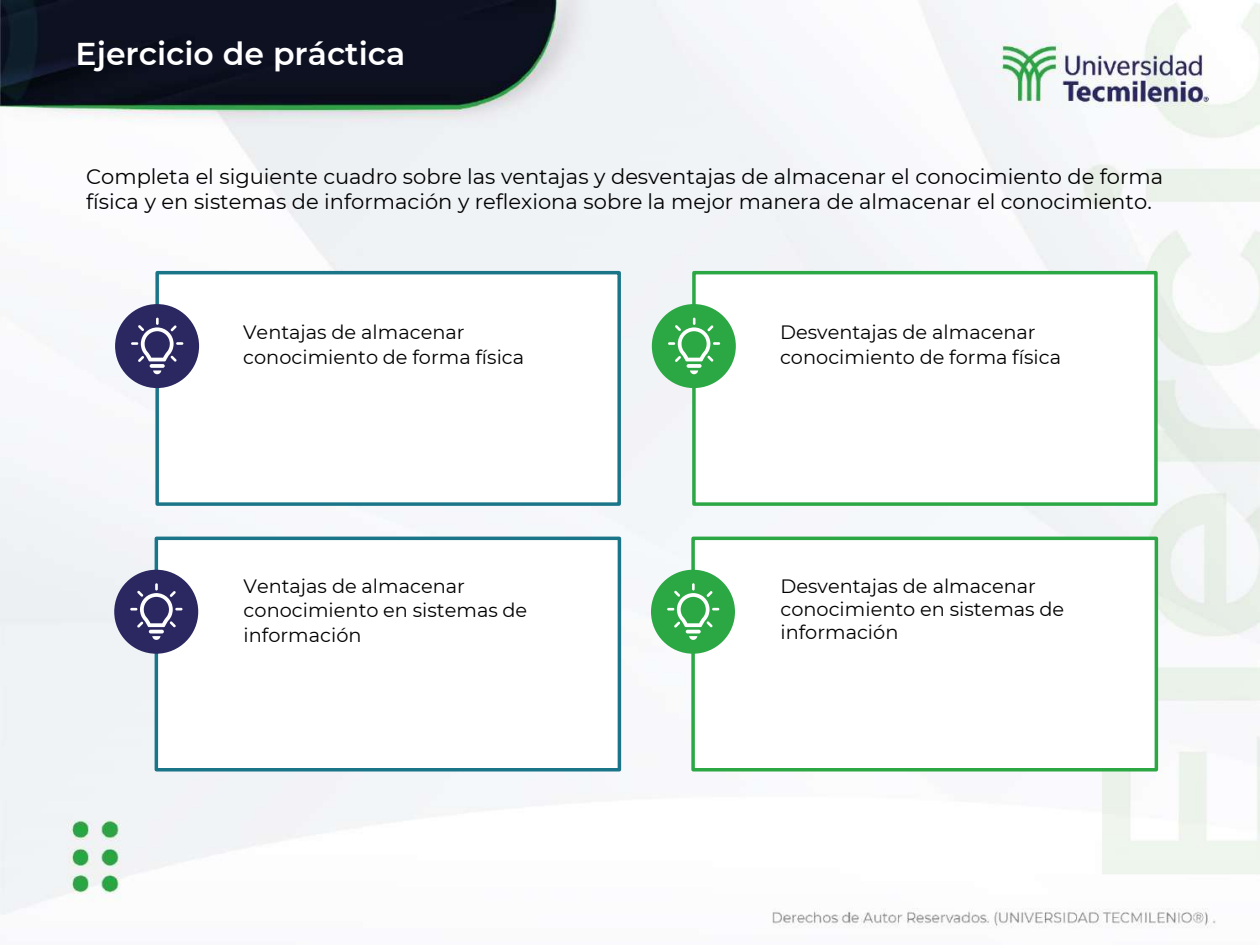
<style>
.page{position:relative;width:1260px;height:945px;background:#fff}
.page>*{position:absolute;margin:0;border:0;box-sizing:border-box;transform-origin:0 0}
.t1{font:600 31.5px "Montserrat";color:#fff}
.t2{font:21px/25.2px "Montserrat";color:#000}
.t3{font:19.25px/24.3px "Montserrat";color:#000}
</style>
<div class="page">
<img style="left:0;top:0;width:1260px;height:928px">
<div style="left:155px;top:271px;width:466px;height:235px;background:#fff;border:4px solid #1a7589"></div>
<div style="left:115px;top:304px;width:84px;height:84px;background:#2b2861;border-radius:50%"></div>
<svg style="left:150px;top:364px;width:15px;height:4px"></svg>
<svg style="left:153px;top:370px;width:8px;height:4px"></svg>
<svg style="left:131px;top:318px;width:52px;height:44px"></svg>
<div style="left:156px;top:538px;width:463px;height:232px;background:#fff"></div>
<div style="left:155px;top:537px;width:466px;height:235px;border:4px solid #1a7589"></div>
<div style="left:114px;top:570px;width:84px;height:84px;background:#2b2861;border-radius:50%"></div>
<hr style="left:149px;top:630px;width:15px;height:3px;background:#fff;border-radius:2px">
<svg style="left:152px;top:636px;width:8px;height:4px"></svg>
<svg style="left:130px;top:583px;width:53px;height:45px"></svg>
<div style="left:692px;top:271px;width:466px;height:235px;background:#fff;border:4px solid #2ba744"></div>
<div style="left:652px;top:304px;width:84px;height:84px;background:#2ba744;border-radius:50%"></div>
<svg style="left:687px;top:364px;width:15px;height:4px"></svg>
<svg style="left:690px;top:370px;width:8px;height:4px"></svg>
<svg style="left:668px;top:318px;width:52px;height:44px"></svg>
<div style="left:691px;top:537px;width:467px;height:235px;background:#fff;border:4px solid #2ba744"></div>
<div style="left:651px;top:570px;width:84px;height:84px;background:#2ba744;border-radius:50%"></div>
<hr style="left:686px;top:630px;width:15px;height:3px;background:#fff;border-radius:2px">
<svg style="left:689px;top:636px;width:8px;height:4px"></svg>
<svg style="left:667px;top:583px;width:52px;height:45px"></svg>
<h1 class="t1" style="left:76px;top:32px;width:331px">Ejercicio de práctica</h1>
<p class="t2" style="left:86px;top:163px;width:1079px">Completa el siguiente cuadro sobre las ventajas y desventajas de almacenar el conocimiento de forma física y en sistemas de información y reflexiona sobre la mejor manera de almacenar el conocimiento.</p>
<p class="t3" style="left:243px;top:320px;width:283px">Ventajas de almacenar conocimiento de forma física</p>
<p class="t3" style="left:244px;top:573px;width:285px">Ventajas de almacenar conocimiento en sistemas de información</p>
<p class="t3" style="left:780px;top:320px;width:283px">Desventajas de almacenar conocimiento de forma física</p>
<p class="t3" style="left:780px;top:574px;width:285px;line-height:23.1px">Desventajas de almacenar conocimiento en sistemas de información</p>
</div>
